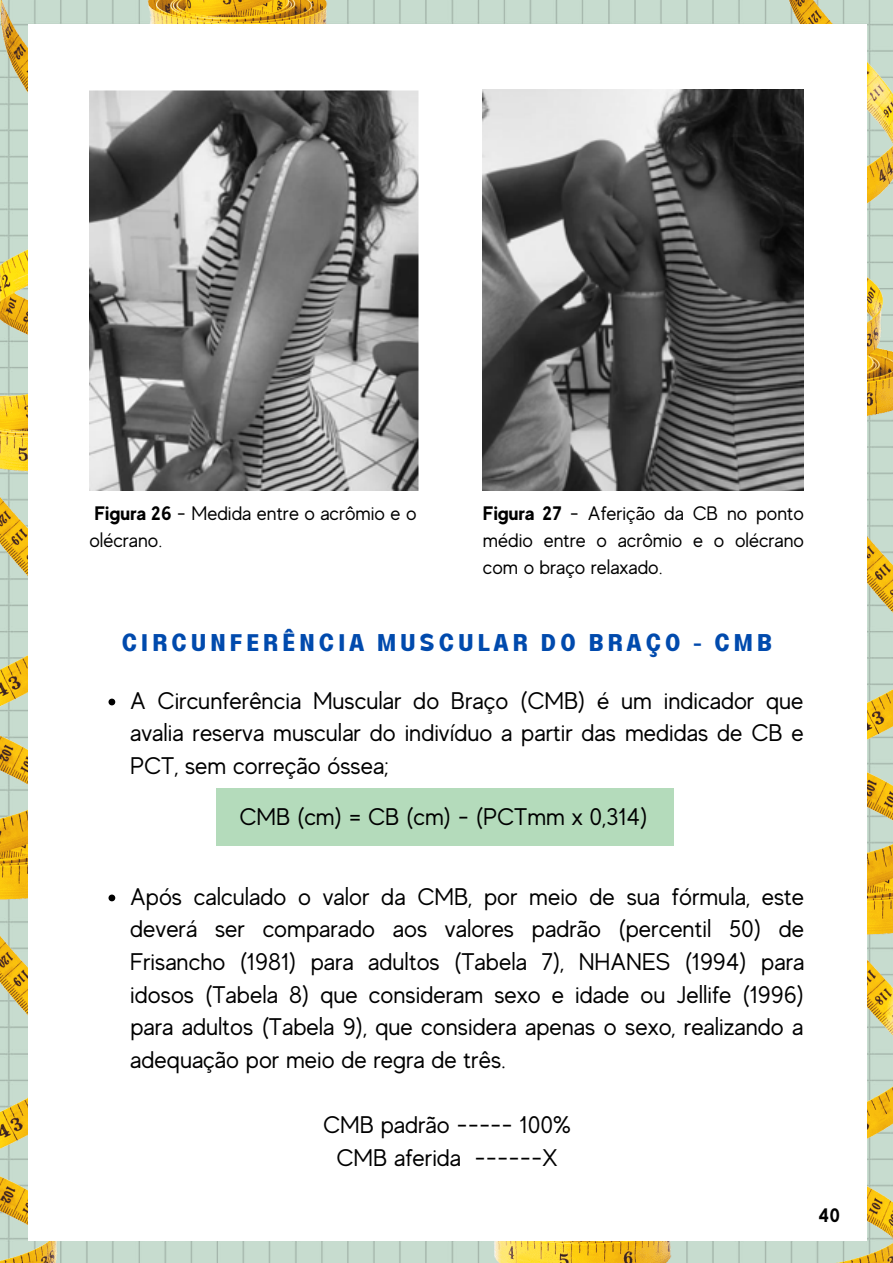
<style>
.page{position:relative;width:893px;height:1263px;background:#fff}
.page>*{position:absolute;margin:0;border:0;box-sizing:border-box;transform-origin:0 0}
.t1{font:24px/32.7px "MADE Evolve Sans";color:#000;text-align:justify}
.t2{font:700 24px "Lazord";letter-spacing:.15em;color:#004aad}
.t3{font:19.5px/27px "MADE Evolve Sans";color:#000}
.t4{font:700 19.5px "MADE Evolve Sans";color:#000}
.s1{font-weight:700}
</style>
<div class="page">
<img style="left:0;top:971px;width:270px;height:292px">
<img style="left:313px;top:0;width:197px;height:24px">
<img style="left:0;top:0;width:313px;height:376px">
<img style="left:0;top:376px;width:28px;height:595px">
<img style="left:313px;top:1241px;width:263px;height:22px">
<img style="left:576px;top:1006px;width:317px;height:257px">
<img style="left:867px;top:490px;width:26px;height:516px">
<img style="left:554px;top:0;width:339px;height:490px">
<div style="left:28px;top:24px;width:839px;height:1216px;background:#fff"></div>
<img style="left:89px;top:90px;width:330px;height:400px">
<img style="left:483px;top:89px;width:321px;height:401px">
<svg style="left:109px;top:699px;width:6px;height:6px"></svg>
<svg style="left:109px;top:894px;width:6px;height:7px"></svg>
<div style="left:217px;top:789px;width:457px;height:57px;background:#b4dbbb"></div>
<p class="t3" style="left:89px;top:499px;width:329px"><span class="s1">Figura 26</span> - Medida entre o acrômio e o olécrano.</p>
<p class="t3" style="left:483px;top:499px;width:323px;text-align:justify"><span class="s1">Figura 27</span> - Aferição da CB no ponto médio entre o acrômio e o olécrano com o braço relaxado.</p>
<p class="t2" style="left:121px;top:626px;width:652px">CIRCUNFERÊNCIA MUSCULAR DO BRAÇO - CMB</p>
<p class="t1" style="left:130px;top:683px;width:675px">A Circunferência Muscular do Braço (CMB) é um indicador que avalia reserva muscular do indivíduo a partir das medidas de CB e PCT, sem correção óssea;</p>
<p class="t1" style="left:239px;top:799px;width:409px">CMB (cm) = CB (cm) - (PCTmm x 0,314)</p>
<p class="t1" style="left:130px;top:879px;width:676px">Após calculado o valor da CMB, por meio de sua fórmula, este deverá ser comparado aos valores padrão (percentil 50) de Frisancho (1981) para adultos (Tabela 7), NHANES (1994) para idosos (Tabela 8) que consideram sexo e idade ou Jellife (1996) para adultos (Tabela 9), que considera apenas o sexo, realizando a adequação por meio de regra de três.</p>
<p class="t1" style="left:323px;top:1108px;width:249px;text-align:center">CMB padrão ----- 100%<br>CMB aferida ------X</p>
<p class="t4" style="left:818px;top:1202px;width:23px">40</p>
</div>
